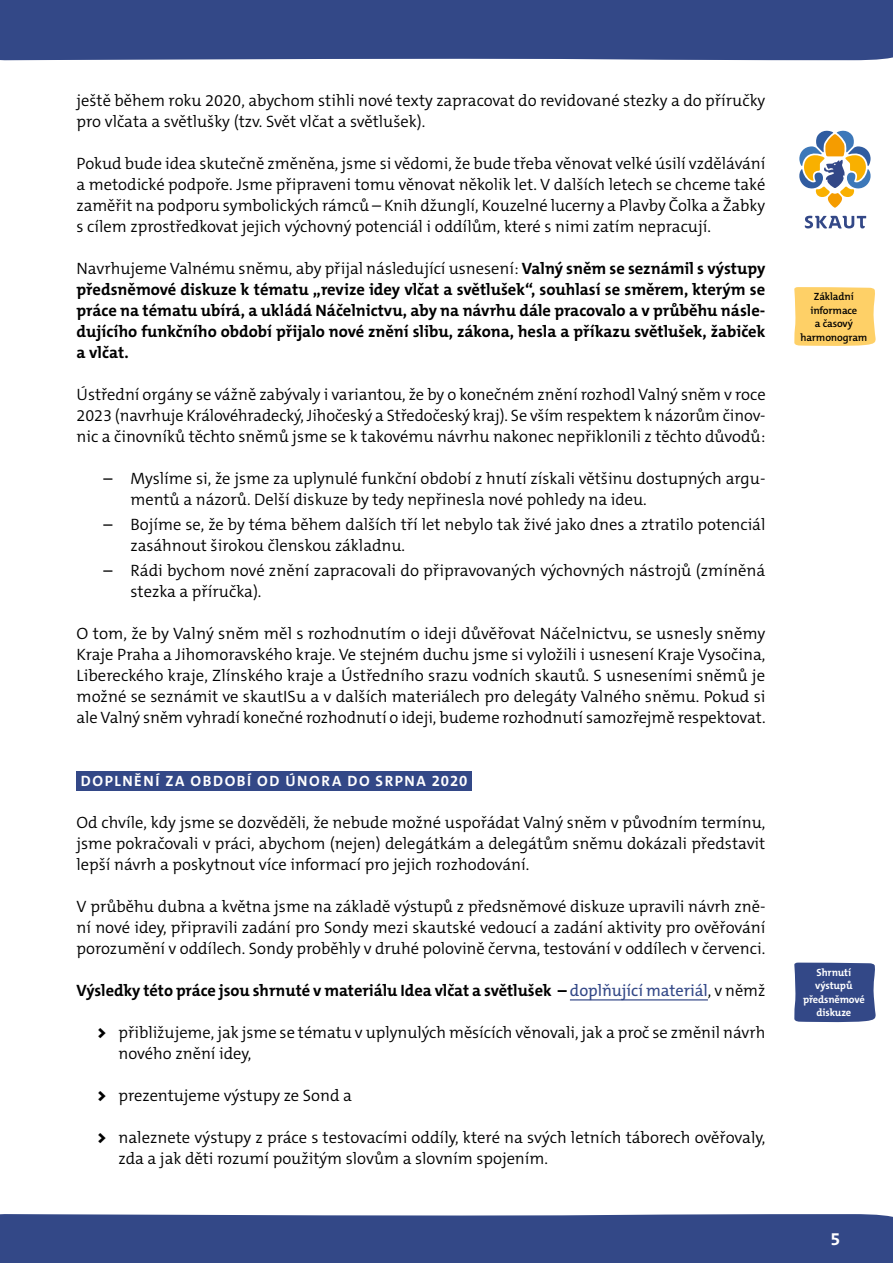
<style>
.page{position:relative;width:893px;height:1263px;background:#fff}
.page>*{position:absolute;margin:0;border:0;box-sizing:border-box;transform-origin:0 0}
.t1{font:700 18px "The Mix C5";color:#fff}
.text{font:300 16.5px/21px "The Mix C5";color:#000}
.text-2{font:700 16.5px/21px "The Mix C5";color:#000;text-align:justify}
.Doplnění{font:700 15px "The Mix C5";letter-spacing:.105em;color:#fff}
.t2{font:600 10.5px/13.5px "The Mix C5";letter-spacing:-.01em;color:#000;text-align:center}
.t3{font:700 10.5px/13.5px "The Mix C5";letter-spacing:-.01em;color:#fff;text-align:center}
.s1{font-weight:300}
.s2{font-weight:400}
.s3{font-weight:400;color:#334887}
.s4{font-weight:900}
</style>
<div class="page">
<div style="left:0;top:1214px;width:893px;height:49px;background:#334887"></div>
<svg style="left:805px;top:216px;width:61px;height:13px"></svg>
<svg style="left:799px;top:131px;width:71px;height:77px"></svg>
<div style="left:0;top:0;width:893px;height:61px;background:#334887"></div>
<svg style="left:794px;top:962px;width:82px;height:61px;background:#40548e"></svg>
<svg style="left:794px;top:287px;width:82px;height:59px;background:#fed26d"></svg>
<div style="left:77px;top:771px;width:395px;height:19px;background:#334887"></div>
<hr style="left:570px;top:999px;width:138px;height:1px;background:#334887">
<p class="text" style="left:77px;top:90px;width:690px">ještě během roku 2020, abychom stihli nové texty zapracovat do revidované stezky a do příručky pro vlčata a světlušky (tzv. Svět vlčat a světlušek).</p>
<p class="text" style="left:77px;top:153px;width:690px;text-align:justify">Pokud bude idea skutečně změněna, jsme si vědomi, že bude třeba věnovat velké úsilí vzdělávání a metodické podpoře. Jsme připraveni tomu věnovat několik let. V dalších letech se chceme také zaměřit na podporu symbolických rámců – Knih džunglí, Kouzelné lucerny a Plavby Čolka a Žabky s cílem zprostředkovat jejich výchovný potenciál i oddílům, které s nimi zatím nepracují.</p>
<p class="text-2" style="left:77px;top:258px;width:690px"><span class="s1">Navrhujeme Valnému sněmu, aby přijal následující usnesení:</span> Valný sněm se seznámil s výstupy předsněmové diskuze k tématu „revize idey vlčat a světlušek“, souhlasí se směrem, kterým se práce na tématu ubírá, a ukládá Náčelnictvu, aby na návrhu dále pracovalo a v průběhu násle‑ dujícího funkčního období přijalo nové znění slibu, zákona, hesla a příkazu světlušek, žabiček a vlčat.</p>
<p class="text" style="left:77px;top:384px;width:691px;text-align:justify">Ústřední orgány se vážně zabývaly i variantou, že by o konečném znění rozhodl Valný sněm v roce 2023 (navrhuje Královéhradecký, Jihočeský a Středočeský kraj). Se vším respektem k názorům činov&shy;nic a činovníků těchto sněmů jsme se k takovému návrhu nakonec nepřiklonili z těchto důvodů:</p>
<p class="text" style="left:131px;top:468px;width:636px;text-indent:-27px"><span class="s2">–</span> Myslíme si, že jsme za uplynulé funkční období z hnutí získali většinu dostupných argu&shy;mentů a názorů. Delší diskuze by tedy nepřinesla nové pohledy na ideu.</p>
<p class="text" style="left:131px;top:514px;width:636px;text-indent:-27px"><span class="s2">–</span> Bojíme se, že by téma během dalších tří let nebylo tak živé jako dnes a ztratilo potenciál zasáhnout širokou členskou základnu.</p>
<p class="text" style="left:131px;top:560px;width:636px;text-indent:-27px"><span class="s2">–</span> Rádi bychom nové znění zapracovali do připravovaných výchovných nástrojů (zmíněná stezka a příručka).</p>
<p class="text" style="left:77px;top:623px;width:690px;text-align:justify">O tom, že by Valný sněm měl s rozhodnutím o ideji důvěřovat Náčelnictvu, se usnesly sněmy Kraje Praha a Jihomoravského kraje. Ve stejném duchu jsme si vyložili i usnesení Kraje Vysočina, Libereckého kraje, Zlínského kraje a Ústředního srazu vodních skautů. S usneseními sněmů je možné se seznámit ve skautISu a v dalších materiálech pro delegáty Valného sněmu. Pokud si ale Valný sněm vyhradí konečné rozhodnutí o ideji, budeme rozhodnutí samozřejmě respektovat.</p>
<p class="Doplnění" style="left:81px;top:772px;width:388px">DOPLNĚNÍ ZA OBDOBÍ OD ÚNORA DO SRPNA 2020</p>
<p class="text" style="left:77px;top:812px;width:690px;text-align:justify">Od chvíle, kdy jsme se dozvěděli, že nebude možné uspořádat Valný sněm v původním termínu, jsme pokračovali v práci, abychom (nejen) delegátkám a delegátům sněmu dokázali představit lepší návrh a poskytnout více informací pro jejich rozhodování.</p>
<p class="text" style="left:77px;top:896px;width:690px;text-align:justify">V průběhu dubna a května jsme na základě výstupů z předsněmové diskuze upravili návrh zně&shy;ní nové idey, připravili zadání pro Sondy mezi skautské vedoucí a zadání aktivity pro ověřování porozumění v oddílech. Sondy proběhly v druhé polovině června, testování v oddílech v červenci.</p>
<p class="text-2" style="left:77px;top:980px;width:690px">Výsledky této práce jsou shrnuté v materiálu Idea vlčat a světlušek – <span class="s3">doplňující materiál</span><span class="s1">, v němž</span></p>
<p class="text" style="left:119px;top:1022px;width:648px;text-indent:-21px"><span class="s4">&gt;</span> přibližujeme, jak jsme se tématu v uplynulých měsících věnovali, jak a proč se změnil návrh nového znění idey,</p>
<p class="text" style="left:98px;top:1085px;width:256px"><span class="s4">&gt;</span> prezentujeme výstupy ze Sond a</p>
<p class="text" style="left:119px;top:1127px;width:648px;text-indent:-21px"><span class="s4">&gt;</span> naleznete výstupy z práce s testovacími oddíly, které na svých letních táborech ověřovaly, zda a jak děti rozumí použitým slovům a slovním spojením.</p>
<p class="t2" style="left:800px;top:290px;width:69px">Základní informace<br>a časový harmonogram</p>
<p class="t3" style="left:803px;top:966px;width:63px">Shrnutí výstupů předsněmové diskuze</p>
<p class="t1" style="left:830px;top:1227px;width:11px">5</p>
</div>
